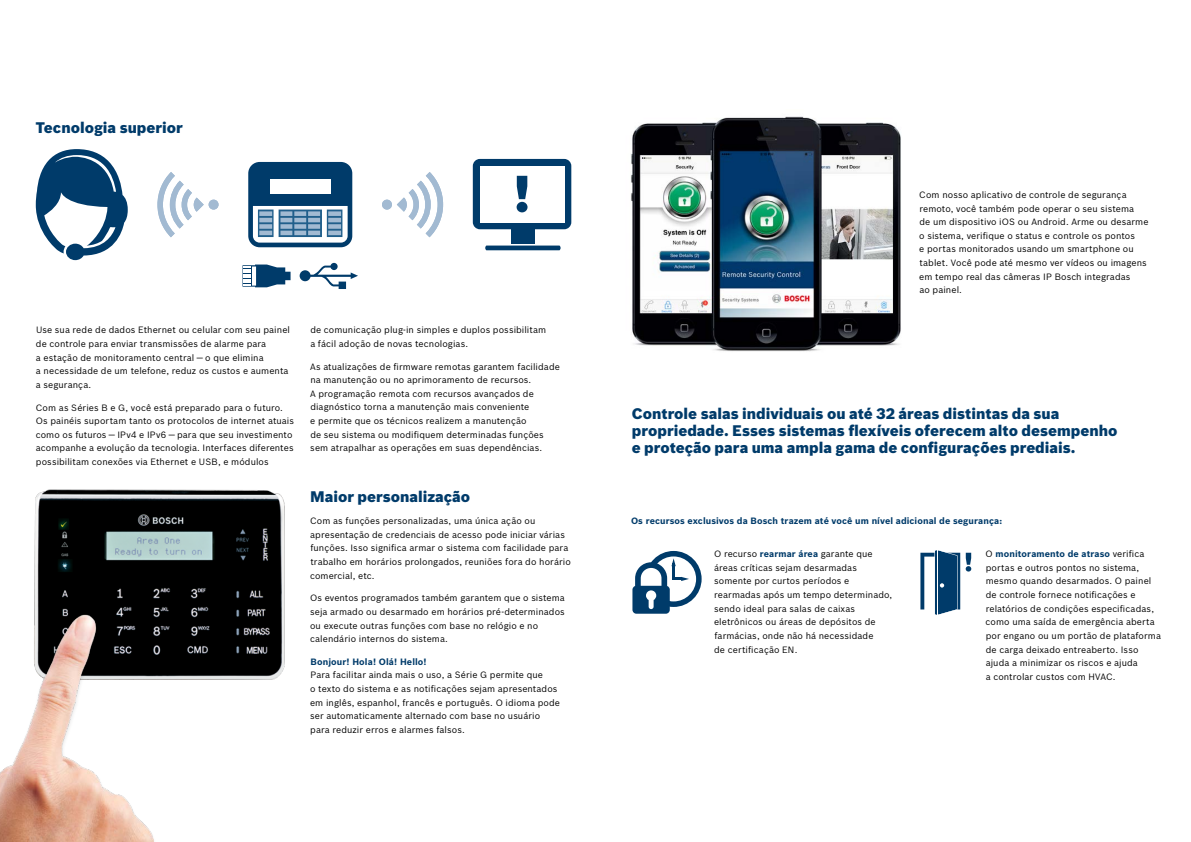
<style>
.page{position:relative;width:1191px;height:842px;background:#fff}
.page>*{position:absolute;margin:0;border:0;box-sizing:border-box;transform-origin:0 0}
.t1{font:900 15px/17px "Bosch Sans";color:#003b6a}
.t2{font:9px/13.6px "Bosch Sans";letter-spacing:.01em;color:#000}
.t3{font:700 9px "Bosch Sans";letter-spacing:.01em;color:#003b6a}
.s1{font-weight:700;color:#003b6a}
</style>
<div class="page">
<img style="left:34px;top:490px;width:250px;height:190px">
<img style="left:0;top:614px;width:154px;height:228px">
<svg style="left:248px;top:162px;width:104px;height:85px"></svg>
<svg style="left:36px;top:149px;width:92px;height:111px"></svg>
<svg style="left:157px;top:172px;width:47px;height:65px"></svg>
<div style="left:209px;top:200px;width:9px;height:10px;background:#a2bad2;border-radius:50%"></div>
<svg style="left:397px;top:172px;width:46px;height:65px"></svg>
<div style="left:382px;top:200px;width:10px;height:10px;background:#a2bad2;border-radius:50%"></div>
<svg style="left:300px;top:263px;width:58px;height:26px"></svg>
<svg style="left:242px;top:265px;width:48px;height:22px"></svg>
<div style="left:473px;top:159px;width:98px;height:70px;background:#003b6a;border-radius:7px"></div>
<div style="left:510px;top:228px;width:24px;height:16px;background:#003b6a"></div>
<svg style="left:485px;top:246px;width:75px;height:4px"></svg>
<div style="left:480px;top:166px;width:84px;height:56px;background:#fff"></div>
<svg style="left:516px;top:176px;width:11px;height:36px"></svg>
<svg style="left:632px;top:551px;width:70px;height:63px"></svg>
<svg style="left:920px;top:550px;width:52px;height:65px"></svg>
<img style="left:630px;top:116px;width:271px;height:236px">
<h1 class="t1" style="left:36px;top:119px;width:149px">Tecnologia superior</h1>
<p class="t2" style="left:36px;top:323px;width:256px">Use sua rede de dados Ethernet ou celular com seu painel de controle para enviar transmissões de alarme para<br>a estação de monitoramento central — o que elimina<br>a necessidade de um telefone, reduz os custos e aumenta a segurança.</p>
<p class="t2" style="left:36px;top:400px;width:260px">Com as Séries B e G, você está preparado para o futuro.<br>Os painéis suportam tanto os protocolos de internet atuais como os futuros — IPv4 e IPv6 — para que seu investimento acompanhe a evolução da tecnologia. Interfaces diferentes possibilitam conexões via Ethernet e USB, e módulos</p>
<p class="t2" style="left:310px;top:323px;width:237px">de comunicação plug-in simples e duplos possibilitam a fácil adoção de novas tecnologias.</p>
<p class="t2" style="left:310px;top:359px;width:251px">As atualizações de firmware remotas garantem facilidade na manutenção ou no aprimoramento de recursos.<br>A programação remota com recursos avançados de diagnóstico torna a manutenção mais conveniente<br>e permite que os técnicos realizem a manutenção<br>de seu sistema ou modifiquem determinadas funções sem atrapalhar as operações em suas dependências.</p>
<h1 class="t1" style="left:310px;top:487px;width:162px">Maior personalização</h1>
<p class="t2" style="left:310px;top:513px;width:262px">Com as funções personalizadas, uma única ação ou apresentação de credenciais de acesso pode iniciar várias funções. Isso significa armar o sistema com facilidade para trabalho em horários prolongados, reuniões fora do horário comercial, etc.</p>
<p class="t2" style="left:310px;top:591px;width:256px">Os eventos programados também garantem que o sistema seja armado ou desarmado em horários pré-determinados ou execute outras funções com base no relógio e no calendário internos do sistema.</p>
<p class="t3" style="left:310px;top:655px;width:118px">Bonjour! Hola! Olá! Hello!</p>
<p class="t2" style="left:310px;top:668px;width:251px">Para facilitar ainda mais o uso, a Série G permite que<br>o texto do sistema e as notificações sejam apresentados em inglês, espanhol, francês e português. O idioma pode ser automaticamente alternado com base no usuário para reduzir erros e alarmes falsos.</p>
<p class="t2" style="left:919px;top:187px;width:231px">Com nosso aplicativo de controle de segurança remoto, você também pode operar o seu sistema<br>de um dispositivo iOS ou Android. Arme ou desarme o sistema, verifique o status e controle os pontos<br>e portas monitorados usando um smartphone ou tablet. Você pode até mesmo ver vídeos ou imagens em tempo real das câmeras IP Bosch integradas<br>ao painel.</p>
<h1 class="t1" style="left:632px;top:404px;width:487px">Controle salas individuais ou até 32 áreas distintas da sua propriedade. Esses sistemas flexíveis oferecem alto desempenho e proteção para uma ampla gama de configurações prediais.</h1>
<p class="t3" style="left:631px;top:514px;width:372px">Os recursos exclusivos da Bosch trazem até você um nível adicional de segurança:</p>
<p class="t2" style="left:714px;top:547px;width:180px">O recurso <span class="s1">rearmar área</span> garante que áreas críticas sejam desarmadas somente por curtos períodos e rearmadas após um tempo determinado, sendo ideal para salas de caixas eletrônicos ou áreas de depósitos de farmácias, onde não há necessidade<br>de certificação EN.</p>
<p class="t2" style="left:985px;top:547px;width:177px">O <span class="s1">monitoramento de atraso</span> verifica portas e outros pontos no sistema, mesmo quando desarmados. O painel de controle fornece notificações e relatórios de condições especificadas, como uma saída de emergência aberta por engano ou um portão de plataforma de carga deixado entreaberto. Isso ajuda a minimizar os riscos e ajuda<br>a controlar custos com HVAC.</p>
</div>
